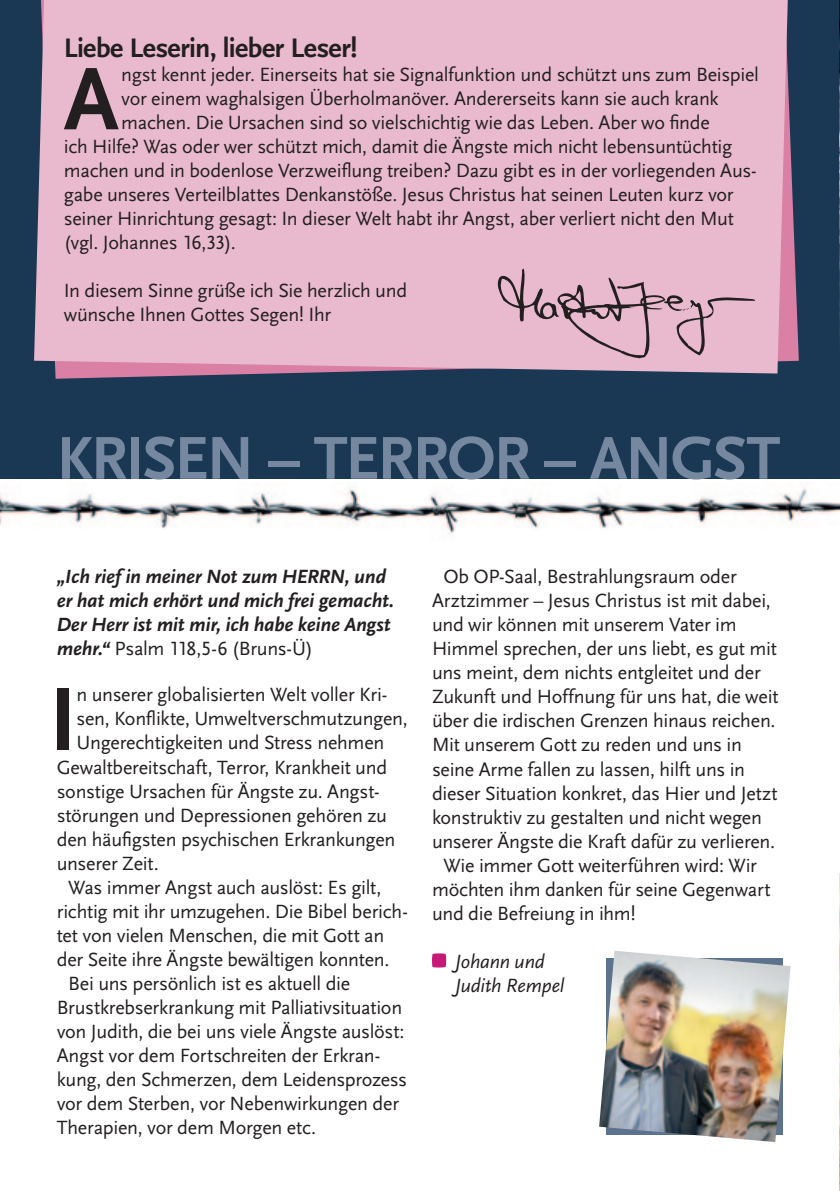
<style>
.page{position:relative;width:840px;height:1191px;background:#fff}
.page>*{position:absolute;margin:0;border:0;box-sizing:border-box;transform-origin:0 0}
.t1{font:700 92.8px "Scala Sans LF";color:#231f20}
.t2{font:700 63px "Scala Sans LF";letter-spacing:-.03em;color:#7588a0}
.t3{font:700 28px "Scala Sans LF";letter-spacing:-.015em;color:#231f20}
.t4{font:20px/24px "Scala Sans LF";letter-spacing:-.015em;color:#231f20}
.t5{font:italic 700 20px/24px "Scala Sans LF";letter-spacing:-.01em;color:#231f20}
.t6{font:italic 20px/24px "Scala Sans LF";letter-spacing:-.01em;color:#231f20}
.s1{font-weight:400;font-style:normal}
</style>
<div class="page">
<img style="left:0;top:488px;width:839px;height:46px">
<div style="left:0;top:0;width:839px;height:479px;background:#1a3854"></div>
<img style="left:839px;top:0;width:1px;height:366px">
<svg style="left:55px;top:0;width:743px;height:379px"></svg>
<div style="left:34px;top:0;width:753px;height:373px;background:#e9bacd"></div>
<img style="left:839px;top:873px;width:1px;height:318px">
<svg style="left:494px;top:268px;width:260px;height:90px;background:#d4aabb"></svg>
<svg style="left:432px;top:953px;width:14px;height:14px"></svg>
<img style="left:599px;top:951px;width:191px;height:191px">
<h3 class="t3" style="left:64px;top:31px;width:295px">Liebe Leserin, lieber Leser!</h3>
<h1 class="t1" style="left:64px;top:44px;width:57px">A</h1>
<p class="t4" style="left:121px;top:63px;width:639px">ngst kennt jeder. Einerseits hat sie Signalfunktion und schützt uns zum Beispiel</p>
<p class="t4" style="left:121px;top:87px;width:598px">vor einem waghalsigen Überholmanöver. Andererseits kann sie auch krank</p>
<p class="t4" style="left:121px;top:111px;width:590px">machen. Die Ursachen sind so vielschichtig wie das Leben. Aber wo finde</p>
<p class="t4" style="left:64px;top:135px;width:669px">ich Hilfe? Was oder wer schützt mich, damit die Ängste mich nicht lebensuntüchtig</p>
<p class="t4" style="left:64px;top:159px;width:694px">machen und in bodenlose Verzweiflung treiben? Dazu gibt es in der vorliegenden Aus-</p>
<p class="t4" style="left:64px;top:183px;width:671px">gabe unseres Verteilblattes Denkanstöße. Jesus Christus hat seinen Leuten kurz vor</p>
<p class="t4" style="left:64px;top:207px;width:671px">seiner Hinrichtung gesagt: In dieser Welt habt ihr Angst, aber verliert nicht den Mut</p>
<p class="t4" style="left:64px;top:231px;width:173px">(vgl. Johannes 16,33).</p>
<p class="t4" style="left:64px;top:279px;width:344px">In diesem Sinne grüße ich Sie herzlich und wünsche Ihnen Gottes Segen! Ihr</p>
<h2 class="t2" style="left:57px;top:420px;width:724px">KRISEN – TERROR – ANGST</h2>
<p class="t5" style="left:57px;top:565px;width:339px">„Ich rief in meiner Not zum HERRN, und er hat mich erhört und mich frei gemacht.<br>Der Herr ist mit mir, ich habe keine Angst mehr.“ <span class="s1">Psalm 118,5-6 (Bruns-Ü)</span></p>
<h1 class="t1" style="left:49px;top:664px;width:29px">I</h1>
<p class="t4" style="left:76px;top:683px;width:312px">n unserer globalisierten Welt voller Kri-</p>
<p class="t4" style="left:76px;top:707px;width:333px">sen, Konflikte, Umweltverschmutzungen,</p>
<p class="t4" style="left:76px;top:731px;width:309px">Ungerechtigkeiten und Stress nehmen</p>
<p class="t4" style="left:57px;top:755px;width:332px">Gewaltbereitschaft, Terror, Krankheit und</p>
<p class="t4" style="left:57px;top:779px;width:324px">sonstige Ursachen für Ängste zu. Angst-</p>
<p class="t4" style="left:57px;top:803px;width:331px">störungen und Depressionen gehören zu</p>
<p class="t4" style="left:57px;top:827px;width:340px">den häufigsten psychischen Erkrankungen</p>
<p class="t4" style="left:57px;top:851px;width:103px">unserer Zeit.</p>
<p class="t4" style="left:68px;top:875px;width:315px">Was immer Angst auch auslöst: Es gilt,</p>
<p class="t4" style="left:57px;top:899px;width:352px">richtig mit ihr umzugehen. Die Bibel berich-</p>
<p class="t4" style="left:57px;top:923px;width:329px">tet von vielen Menschen, die mit Gott an</p>
<p class="t4" style="left:57px;top:947px;width:334px">der Seite ihre Ängste bewältigen konnten.</p>
<p class="t4" style="left:68px;top:971px;width:283px">Bei uns persönlich ist es aktuell die</p>
<p class="t4" style="left:57px;top:995px;width:347px">Brustkrebserkrankung mit Palliativsituation</p>
<p class="t4" style="left:57px;top:1019px;width:349px">von Judith, die bei uns viele Ängste auslöst:</p>
<p class="t4" style="left:57px;top:1043px;width:325px">Angst vor dem Fortschreiten der Erkran-</p>
<p class="t4" style="left:57px;top:1067px;width:352px">kung, den Schmerzen, dem Leidensprozess</p>
<p class="t4" style="left:57px;top:1091px;width:344px">vor dem Sterben, vor Nebenwirkungen der</p>
<p class="t4" style="left:57px;top:1115px;width:260px">Therapien, vor dem Morgen etc.</p>
<p class="t4" style="left:443px;top:565px;width:295px">Ob OP-Saal, Bestrahlungsraum oder</p>
<p class="t4" style="left:432px;top:589px;width:340px">Arztzimmer – Jesus Christus ist mit dabei,</p>
<p class="t4" style="left:432px;top:613px;width:306px">und wir können mit unserem Vater im</p>
<p class="t4" style="left:432px;top:637px;width:346px">Himmel sprechen, der uns liebt, es gut mit</p>
<p class="t4" style="left:432px;top:661px;width:330px">uns meint, dem nichts entgleitet und der</p>
<p class="t4" style="left:432px;top:685px;width:348px">Zukunft und Hoffnung für uns hat, die weit</p>
<p class="t4" style="left:432px;top:709px;width:345px">über die irdischen Grenzen hinaus reichen.</p>
<p class="t4" style="left:432px;top:733px;width:311px">Mit unserem Gott zu reden und uns in</p>
<p class="t4" style="left:432px;top:757px;width:314px">seine Arme fallen zu lassen, hilft uns in</p>
<p class="t4" style="left:432px;top:781px;width:347px">dieser Situation konkret, das Hier und Jetzt</p>
<p class="t4" style="left:432px;top:805px;width:331px">konstruktiv zu gestalten und nicht wegen</p>
<p class="t4" style="left:432px;top:829px;width:344px">unserer Ängste die Kraft dafür zu verlieren.</p>
<p class="t4" style="left:443px;top:853px;width:315px">Wie immer Gott weiterführen wird: Wir</p>
<p class="t4" style="left:432px;top:877px;width:340px">möchten ihm danken für seine Gegenwart</p>
<p class="t4" style="left:432px;top:901px;width:205px">und die Befreiung in ihm!</p>
<p class="t6" style="left:455px;top:949px;width:111px">Johann und<br>Judith Rempel</p>
</div>
